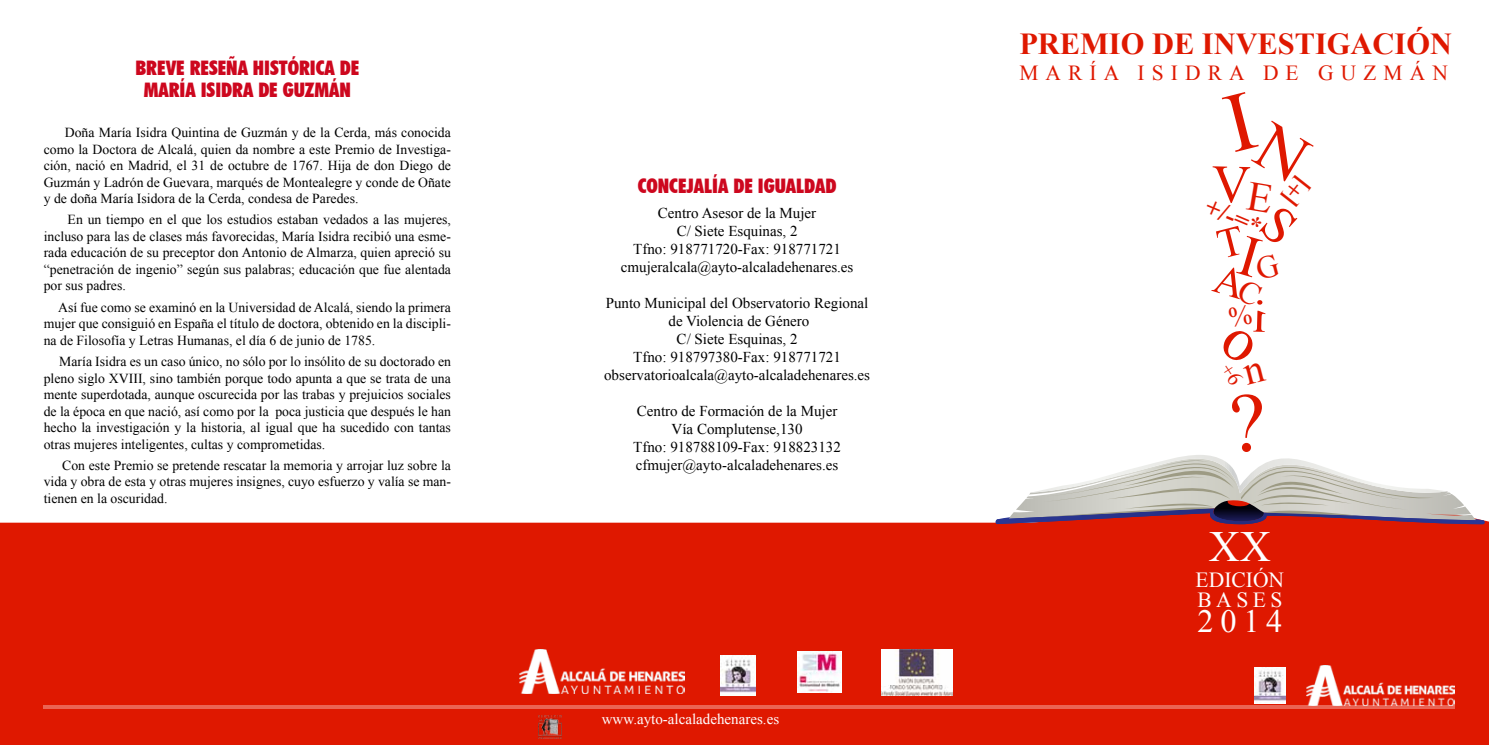
<style>
.page{position:relative;width:1489px;height:745px;background:#fff}
.page>*{position:absolute;margin:0;border:0;box-sizing:border-box;transform-origin:0 0}
.t1{font:83.38px "Times New Roman";color:#df1800}
.t2{font:43.12px "Times New Roman";color:#fff}
.t3{font:32.25px "Times New Roman";color:#fff}
.t4{font:700 30.38px "Times New Roman";color:#df1800}
.t5{font:700 25.88px "Times New Roman";color:#df1800}
.t6{font:21.5px "Times New Roman";letter-spacing:.33em;color:#df1800}
.t7{font:21.5px/20.6px "Times New Roman";color:#fff}
.t8{font:900 condensed 20px/22.1px "Futura BT";color:#cd071e;text-align:center}
.t9{font:15px/18px "Times New Roman";color:#000;text-align:center}
.t10{font:15px "Times New Roman";color:#fff}
.t11{font:13.75px/16.5px "Times New Roman";color:#000;text-align:justify}
</style>
<div class="page">
<div style="left:0;top:522px;width:1488px;height:222px;background:#df1800"></div>
<svg style="left:44px;top:704px;width:1410px;height:4px;background:#e75342"></svg>
<img style="left:1306px;top:665px;width:148px;height:39px">
<img style="left:539px;top:714px;width:22px;height:24px">
<img style="left:1254px;top:667px;width:31px;height:36px">
<img style="left:519px;top:648px;width:165px;height:45px">
<img style="left:720px;top:654px;width:35px;height:40px">
<img style="left:881px;top:648px;width:71px;height:46px">
<img style="left:797px;top:651px;width:44px;height:41px">
<svg style="left:994px;top:455px;width:494px;height:107px"></svg>
<h3 class="t8" style="left:135px;top:56px;width:225px">BREVE RESEÑA HISTÓRICA DE<br>MARÍA ISIDRA DE GUZMÁN</h3>
<p class="t11" style="left:44px;top:124px;width:409px;text-indent:21px">Doña María Isidra Quintina de Guzmán y de la Cerda, más conocida como la Doctora de Alcalá, quien da nombre a este Premio de Investiga&shy;ción, nació en Madrid, el 31 de octubre de 1767. Hija de don Diego de Guzmán y Ladrón de Guevara, marqués de Montealegre y conde de Oñate y de doña María Isidora de la Cerda, condesa de Paredes.</p>
<p class="t11" style="left:44px;top:211px;width:409px;text-indent:24px">En un tiempo en el que los estudios estaban vedados a las mujeres, incluso para las de clases más favorecidas, María Isidra recibió una esme&shy;rada educación de su preceptor don Antonio de Almarza, quien apreció su “penetración de ingenio” según sus palabras; educación que fue alentada por sus padres.</p>
<p class="t11" style="left:44px;top:298px;width:409px;text-indent:14px">Así fue como se examinó en la Universidad de Alcalá, siendo la primera mujer que consiguió en España el título de doctora, obtenido en la discipli&shy;na de Filosofía y Letras Humanas, el día 6 de junio de 1785.</p>
<p class="t11" style="left:44px;top:353px;width:409px;text-indent:16px">María Isidra es un caso único, no sólo por lo insólito de su doctorado en pleno siglo XVIII, sino también porque todo apunta a que se trata de una mente superdotada, aunque oscurecida por las trabas y prejuicios sociales de la época en que nació, así como por la poca justicia que después le han hecho la investigación y la historia, al igual que ha sucedido con tantas otras mujeres inteligentes, cultas y comprometidas.</p>
<p class="t11" style="left:44px;top:456px;width:409px;text-indent:18px">Con este Premio se pretende rescatar la memoria y arrojar luz sobre la vida y obra de esta y otras mujeres insignes, cuyo esfuerzo y valía se man&shy;tienen en la oscuridad.</p>
<h3 class="t4" style="left:1019px;top:23px;width:434px">PREMIO DE INVESTIGACIÓN</h3>
<h3 class="t6" style="left:1019px;top:58px;width:430px">MARÍA ISIDRA DE GUZMÁN</h3>
<h3 class="t8" style="left:637px;top:174px;width:200px">CONCEJALÍA DE IGUALDAD</h3>
<p class="t9" style="left:621px;top:203px;width:234px">Centro Asesor de la Mujer<br>C/ Siete Esquinas, 2<br>Tfno: 918771720-Fax: 918771721 cmujeralcala@ayto-alcaladehenares.es</p>
<p class="t9" style="left:604px;top:293px;width:267px">Punto Municipal del Observatorio Regional de Violencia de Género<br>C/ Siete Esquinas, 2<br>Tfno: 918797380-Fax: 918771721 observatorioalcala@ayto-alcaladehenares.es</p>
<p class="t9" style="left:633px;top:401px;width:209px">Centro de Formación de la Mujer<br>Vía Complutense,130<br>Tfno: 918788109-Fax: 918823132 cfmujer@ayto-alcaladehenares.es</p>
<h1 class="t1" style="left:1228px;top:367px;width:39px">?</h1>
<h3 class="t5" style="left:1213px;top:189px;width:60px;rotate:23deg">+/-=*</h3>
<p class="t10" style="left:601px;top:708px;width:179px">www.ayto-alcaladehenares.es</p>
<h2 class="t2" style="left:1208px;top:517px;width:64px">XX</h2>
<h3 class="t7" style="left:1195px;top:568px;width:90px">EDICIÓN<br>BASES</h3>
<h3 class="t3" style="left:1197px;top:598px;width:86px">2014</h3>
</div>
